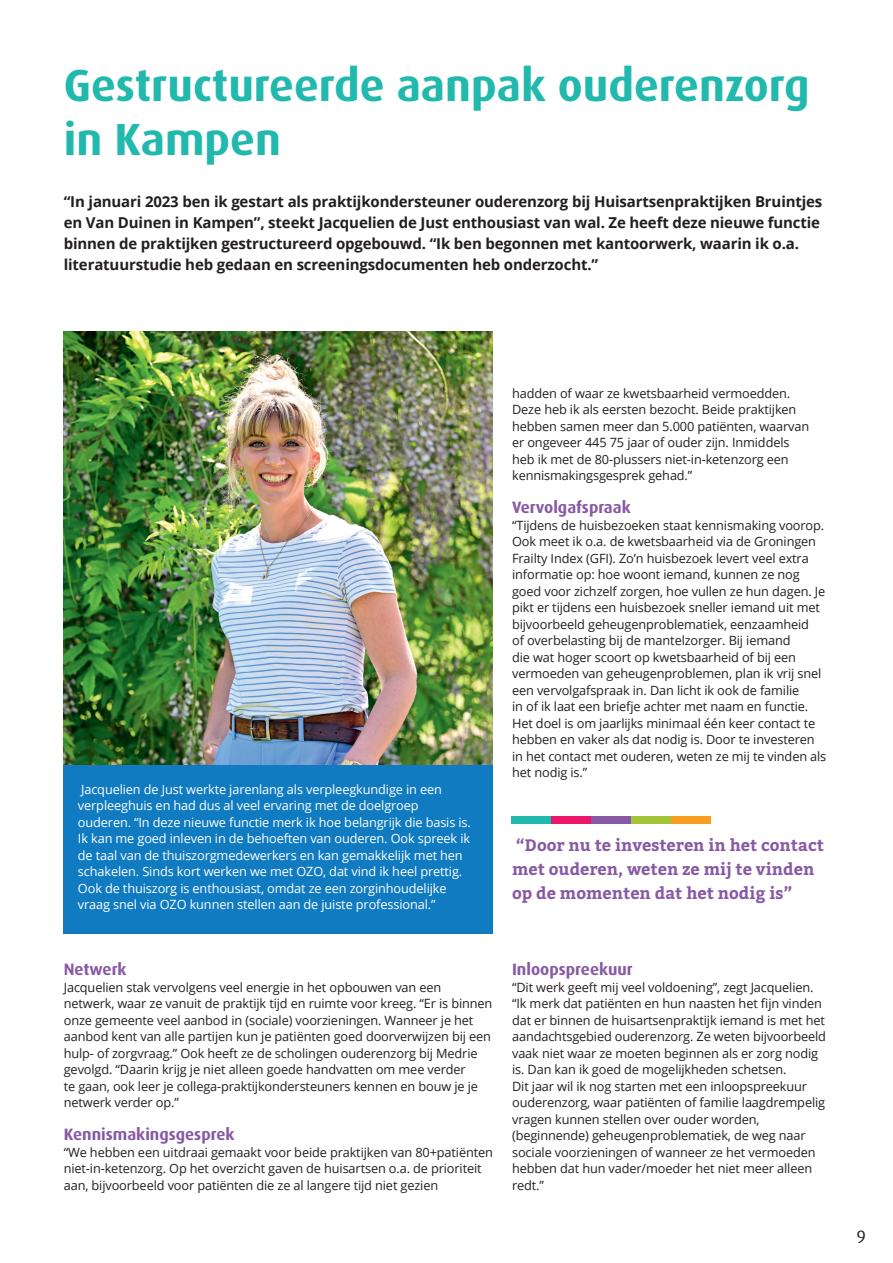
<style>
.page{position:relative;width:893px;height:1263px;background:#fff}
.page>*{position:absolute;margin:0;border:0;box-sizing:border-box;transform-origin:0 0}
.t1{font:700 45px/54px "Dax";color:#21b9ad}
.t2{font:18px "Dax";color:#231f20}
.t3{font:700 16.5px/24px "Bitter";color:#8859a4}
.t4{font:700 16.5px "Dax";color:#8859a4}
.t5{font:700 15px/21px "Open Sans";letter-spacing:-.01em;color:#231f20}
.t6{font:12.75px/16.5px "Open Sans";letter-spacing:-.01em;color:#231f20}
.t7{font:12.75px/16.5px "Open Sans";letter-spacing:-.01em;color:#fff}
</style>
<div class="page">
<img style="left:64px;top:332px;width:429px;height:434px">
<div style="left:64px;top:766px;width:429px;height:168px;background:#107bc1"></div>
<div style="left:511px;top:816px;width:40px;height:8px;background:#21b9ad"></div>
<div style="left:551px;top:816px;width:40px;height:8px;background:#ec166a"></div>
<div style="left:591px;top:816px;width:40px;height:8px;background:#8859a4"></div>
<div style="left:631px;top:816px;width:40px;height:8px;background:#a1c43a"></div>
<div style="left:671px;top:816px;width:40px;height:8px;background:#f89e24"></div>
<h1 class="t1" style="left:64px;top:59px;width:747px">Gestructureerde aanpak ouderenzorg in Kampen</h1>
<p class="t5" style="left:64px;top:191px;width:760px">“In januari 2023 ben ik gestart als praktijkondersteuner ouderenzorg bij Huisartsenpraktijken Bruintjes en Van Duinen in Kampen”, steekt Jacquelien de Just enthousiast van wal. Ze heeft deze nieuwe functie binnen de praktijken gestructureerd opgebouwd. “Ik ben begonnen met kantoorwerk, waarin ik o.a. literatuurstudie heb gedaan en screeningsdocumenten heb onderzocht.”</p>
<p class="t7" style="left:78px;top:780px;width:394px">Jacquelien de Just werkte jarenlang als verpleegkundige in een verpleeghuis en had dus al veel ervaring met de doelgroep ouderen. “In deze nieuwe functie merk ik hoe belangrijk die basis is.<br>Ik kan me goed inleven in de behoeften van ouderen. Ook spreek ik de taal van de thuiszorgmedewerkers en kan gemakkelijk met hen schakelen. Sinds kort werken we met OZO, dat vind ik heel prettig.<br>Ook de thuiszorg is enthousiast, omdat ze een zorginhoudelijke vraag snel via OZO kunnen stellen aan de juiste professional.”</p>
<p class="t4" style="left:64px;top:960px;width:64px">Netwerk</p>
<p class="t6" style="left:64px;top:978px;width:430px">Jacquelien stak vervolgens veel energie in het opbouwen van een netwerk, waar ze vanuit de praktijk tijd en ruimte voor kreeg. “Er is binnen onze gemeente veel aanbod in (sociale) voorzieningen. Wanneer je het aanbod kent van alle partijen kun je patiënten goed doorverwijzen bij een hulp- of zorgvraag.” Ook heeft ze de scholingen ouderenzorg bij Medrie gevolgd. “Daarin krijg je niet alleen goede handvatten om mee verder<br>te gaan, ook leer je collega-praktijkondersteuners kennen en bouw je je netwerk verder op.”</p>
<p class="t4" style="left:64px;top:1125px;width:172px">Kennismakingsgesprek</p>
<p class="t6" style="left:64px;top:1143px;width:431px">“We hebben een uitdraai gemaakt voor beide praktijken van 80+patiënten niet-in-ketenzorg. Op het overzicht gaven de huisartsen o.a. de prioriteit aan, bijvoorbeeld voor patiënten die ze al langere tijd niet gezien</p>
<p class="t6" style="left:512px;top:384px;width:299px">hadden of waar ze kwetsbaarheid vermoedden.<br>Deze heb ik als eersten bezocht. Beide praktijken hebben samen meer dan 5.000 patiënten, waarvan er ongeveer 445 75 jaar of ouder zijn. Inmiddels heb ik met de 80-plussers niet-in-ketenzorg een kennismakingsgesprek gehad.”</p>
<p class="t4" style="left:512px;top:498px;width:120px">Vervolgafspraak</p>
<p class="t6" style="left:512px;top:516px;width:316px">“Tijdens de huisbezoeken staat kennismaking voorop.<br>Ook meet ik o.a. de kwetsbaarheid via de Groningen Frailty Index (GFI). Zo’n huisbezoek levert veel extra informatie op: hoe woont iemand, kunnen ze nog goed voor zichzelf zorgen, hoe vullen ze hun dagen. Je pikt er tijdens een huisbezoek sneller iemand uit met bijvoorbeeld geheugenproblematiek, eenzaamheid<br>of overbelasting bij de mantelzorger. Bij iemand<br>die wat hoger scoort op kwetsbaarheid of bij een vermoeden van geheugenproblemen, plan ik vrij snel een vervolgafspraak in. Dan licht ik ook de familie<br>in of ik laat een briefje achter met naam en functie.<br>Het doel is om jaarlijks minimaal één keer contact te hebben en vaker als dat nodig is. Door te investeren in het contact met ouderen, weten ze mij te vinden als het nodig is.”</p>
<p class="t3" style="left:512px;top:834px;width:313px">“Door nu te investeren in het contact met ouderen, weten ze mij te vinden op de momenten dat het nodig is”</p>
<p class="t4" style="left:512px;top:960px;width:122px">Inloopspreekuur</p>
<p class="t6" style="left:512px;top:978px;width:315px">“Dit werk geeft mij veel voldoening”, zegt Jacquelien. “Ik merk dat patiënten en hun naasten het fijn vinden dat er binnen de huisartsenpraktijk iemand is met het aandachtsgebied ouderenzorg. Ze weten bijvoorbeeld vaak niet waar ze moeten beginnen als er zorg nodig is. Dan kan ik goed de mogelijkheden schetsen.<br>Dit jaar wil ik nog starten met een inloopspreekuur ouderenzorg, waar patiënten of familie laagdrempelig vragen kunnen stellen over ouder worden, (beginnende) geheugenproblematiek, de weg naar sociale voorzieningen of wanneer ze het vermoeden hebben dat hun vader/moeder het niet meer alleen redt.”</p>
<h2 class="t2" style="left:856px;top:1227px;width:11px">9</h2>
</div>
